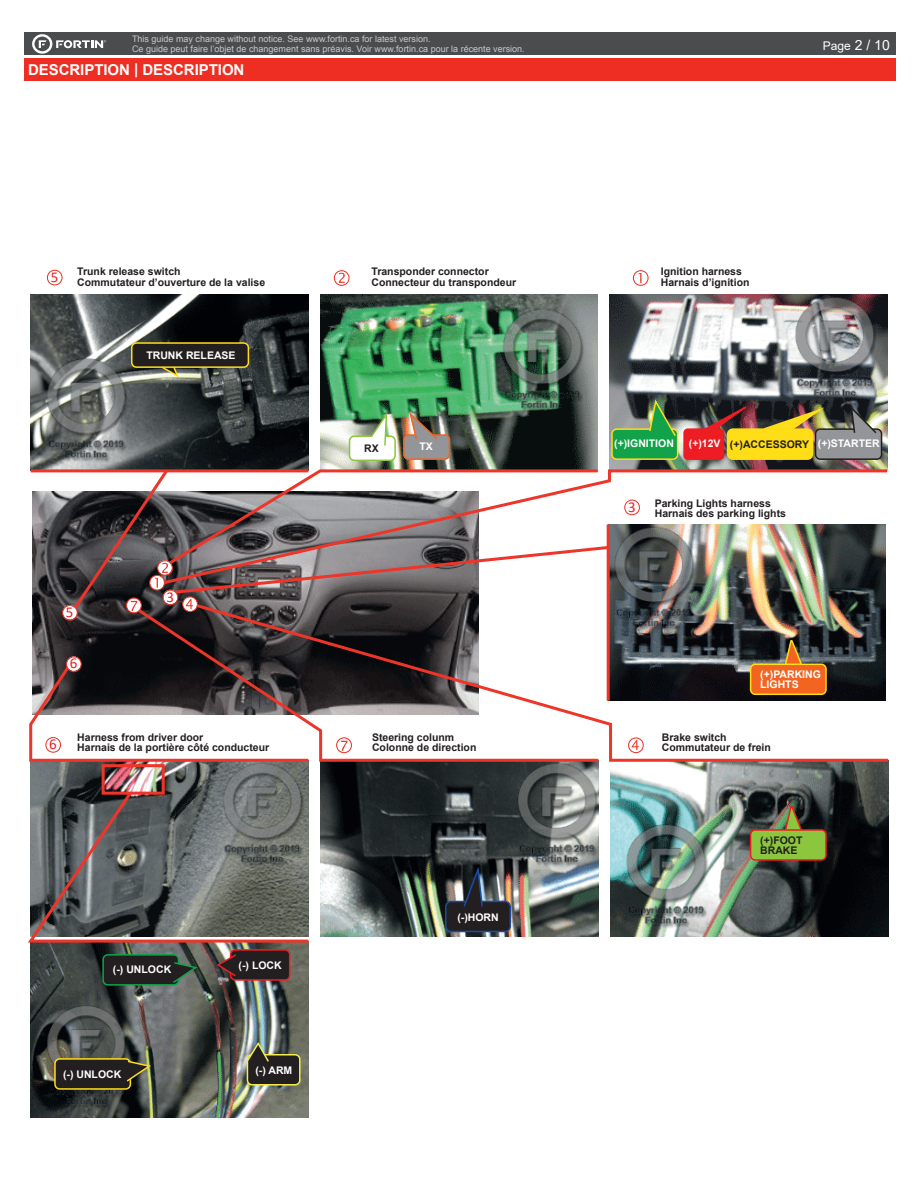
<style>
.page{position:relative;width:918px;height:1188px;background:#fff}
.page>*{position:absolute;margin:0;border:0;box-sizing:border-box;transform-origin:0 0}
.t1{font:700 15px "Arial";letter-spacing:-.005em;color:#fff}
.t2{font:15px "Calibri";color:#ee1d23}
.t3{font:12px "Arial";color:#fff}
.t4{font:700 10.5px/10.5px "Arial";color:#231f20}
.t5{font:700 10.5px/10.5px "Arial";color:#fff}
.t6{font:9px/9.8px "Arial";color:#c7c8ca}
.s1{font-size:13.95px}
.s2{color:#231f20}
</style>
<div class="page">
<div style="left:24px;top:33px;width:872px;height:22px;background:#4b4c4d"></div>
<div style="left:24px;top:58px;width:872px;height:23px;background:#ee2e22"></div>
<svg style="left:32px;top:34px;width:74px;height:20px"></svg>
<img style="left:609px;top:295px;width:278px;height:173px">
<img style="left:611px;top:586px;width:275px;height:16px">
<img style="left:320px;top:295px;width:278px;height:172px">
<img style="left:33px;top:492px;width:102px;height:164px">
<svg style="left:633px;top:270px;width:16px;height:16px"></svg>
<svg style="left:334px;top:270px;width:16px;height:16px"></svg>
<div style="left:684px;top:429px;width:40px;height:30px;background:#ee1d23;border-radius:4px"></div>
<div style="left:683px;top:428px;width:41px;height:32px;border:2px solid #ee1d23;border-radius:4px"></div>
<div style="left:816px;top:429px;width:66px;height:30px;background:#939598;border-radius:5px"></div>
<div style="left:815px;top:428px;width:67px;height:32px;border:2px solid #231f20;border-radius:5px"></div>
<div style="left:612px;top:429px;width:66px;height:30px;background:#11a24a;border-radius:5px"></div>
<div style="left:611px;top:428px;width:67px;height:32px;border:2px solid #ffdd17;border-radius:5px"></div>
<div style="left:728px;top:429px;width:85px;height:30px;background:#ffdd17;border-radius:5px"></div>
<div style="left:727px;top:428px;width:86px;height:32px;border:2px solid #ffdd17;border-radius:5px"></div>
<svg style="left:648px;top:397px;width:29px;height:41px"></svg>
<div style="left:350px;top:436px;width:45px;height:24px;background:#fff;border-radius:5px"></div>
<div style="left:349px;top:435px;width:47px;height:26px;border:2px solid #8bc63e;border-radius:5px"></div>
<div style="left:404px;top:435px;width:45px;height:24px;background:#939598;border-radius:5px"></div>
<div style="left:403px;top:434px;width:47px;height:26px;border:2px solid #f36421;border-radius:5px"></div>
<svg style="left:849px;top:404px;width:29px;height:30px"></svg>
<img style="left:700px;top:394px;width:129px;height:39px">
<svg style="left:408px;top:409px;width:31px;height:31px"></svg>
<svg style="left:370px;top:410px;width:18px;height:36px"></svg>
<img style="left:611px;top:468px;width:277px;height:118px">
<img style="left:611px;top:763px;width:277px;height:174px">
<img style="left:31px;top:295px;width:277px;height:174px">
<svg style="left:47px;top:270px;width:16px;height:15px"></svg>
<hr style="left:31px;top:469px;width:277px;height:3px;background:#ee3529">
<svg style="left:601px;top:602px;width:288px;height:161px"></svg>
<svg style="left:628px;top:737px;width:16px;height:16px"></svg>
<svg style="left:153px;top:368px;width:27px;height:11px"></svg>
<div style="left:132px;top:343px;width:116px;height:24px;background:#231f20;border-radius:5px"></div>
<div style="left:131px;top:342px;width:118px;height:26px;border:2px solid #ffdd17;border-radius:5px"></div>
<svg style="left:783px;top:806px;width:20px;height:23px"></svg>
<div style="left:751px;top:830px;width:75px;height:30px;background:#8bc63e;border-radius:5px"></div>
<div style="left:750px;top:829px;width:77px;height:32px;border:2px solid #ee1d23;border-radius:5px"></div>
<img style="left:31px;top:763px;width:277px;height:26px">
<img style="left:31px;top:944px;width:277px;height:173px">
<div style="left:55px;top:1059px;width:75px;height:30px;background:#231f20;border-radius:5px"></div>
<div style="left:54px;top:1058px;width:77px;height:32px;border:2px solid #ffdd17;border-radius:5px"></div>
<div style="left:231px;top:950px;width:59px;height:30px;background:#231f20;border-radius:5px"></div>
<div style="left:230px;top:949px;width:60px;height:32px;border:2px solid #ee1d23;border-radius:5px"></div>
<svg style="left:125px;top:1060px;width:28px;height:23px"></svg>
<div style="left:103px;top:955px;width:76px;height:30px;background:#231f20;border-radius:5px"></div>
<div style="left:102px;top:954px;width:77px;height:32px;border:2px solid #11a24a;border-radius:5px"></div>
<svg style="left:171px;top:961px;width:28px;height:24px"></svg>
<svg style="left:215px;top:953px;width:22px;height:25px"></svg>
<div style="left:247px;top:1055px;width:53px;height:30px;background:#231f20;border-radius:5px"></div>
<div style="left:247px;top:1054px;width:54px;height:32px;border:2px solid #f4ee4d;border-radius:5px"></div>
<svg style="left:245px;top:1041px;width:25px;height:22px"></svg>
<svg style="left:29px;top:656px;width:106px;height:107px"></svg>
<svg style="left:28px;top:789px;width:281px;height:155px;background:#696866"></svg>
<div style="left:102px;top:764px;width:63px;height:31px;border:3px solid #ee3529"></div>
<img style="left:321px;top:763px;width:277px;height:174px">
<div style="left:446px;top:901px;width:64px;height:31px;background:#231f20;border-radius:5px"></div>
<div style="left:445px;top:901px;width:66px;height:31px;border:2px solid #1c4ca0;border-radius:5px"></div>
<svg style="left:462px;top:863px;width:22px;height:44px"></svg>
<svg style="left:135px;top:621px;width:466px;height:142px"></svg>
<svg style="left:62px;top:467px;width:549px;height:154px"></svg>
<p class="t6" style="left:132px;top:34px;width:394px">This guide may change without notice. See www.fortin.ca for latest version.<br>Ce guide peut faire l’objet de changement sans préavis. Voir www.fortin.ca pour la récente version.</p>
<h1 class="t1" style="left:28px;top:59px;width:218px">DESCRIPTION | DESCRIPTION</h1>
<p class="t3" style="left:823px;top:38px;width:69px">Page <span class="s1">2 / 10</span></p>
<p class="t2" style="left:51px;top:266px;width:9px">5</p>
<p class="t4" style="left:77px;top:266px;width:189px">Trunk release switch<br>Commutateur d’ouverture de la valise</p>
<p class="t4" style="left:372px;top:266px;width:146px">Transponder connector<br>Connecteur du transpondeur</p>
<p class="t4" style="left:661px;top:266px;width:90px">Ignition harness<br>Harnais d’ignition</p>
<p class="t5" style="left:146px;top:350px;width:91px">TRUNK RELEASE</p>
<p class="t2" style="left:66px;top:602px;width:9px">5</p>
<p class="t2" style="left:70px;top:653px;width:9px">6</p>
<p class="t2" style="left:166px;top:586px;width:9px">3</p>
<p class="t4" style="left:77px;top:732px;width:128px">Harness from driver door</p>
<p class="t2" style="left:49px;top:734px;width:9px">6</p>
<p class="t4" style="left:77px;top:743px;width:193px">Harnais de la portière côté conducteur</p>
<p class="t5" style="left:113px;top:964px;width:60px">(-) UNLOCK</p>
<p class="t5" style="left:63px;top:1069px;width:60px">(-) UNLOCK</p>
<p class="t5" style="left:239px;top:960px;width:45px">(-) LOCK</p>
<p class="t5" style="left:255px;top:1065px;width:38px">(-) ARM</p>
<p class="t4" style="left:364px;top:443px;width:16px">RX</p>
<p class="t5" style="left:419px;top:441px;width:15px">TX</p>
<p class="t5" style="left:614px;top:438px;width:61px">(+)IGNITION</p>
<p class="t5" style="left:689px;top:438px;width:192px">(+)12V <span class="s2">(+)ACCESSORY</span> (+)STARTER</p>
<p class="t2" style="left:628px;top:496px;width:9px">3</p>
<p class="t4" style="left:655px;top:498px;width:133px">Parking Lights harness<br>Harnais des parking lights</p>
<p class="t5" style="left:760px;top:669px;width:62px">(+)PARKING<br>LIGHTS</p>
<p class="t4" style="left:372px;top:732px;width:106px">Steering colunm<br>Colonne de direction</p>
<p class="t5" style="left:457px;top:912px;width:43px">(-)HORN</p>
<p class="t4" style="left:662px;top:732px;width:111px">Brake switch<br>Commutateur de frein</p>
<p class="t4" style="left:760px;top:835px;width:44px">(+)FOOT<br>BRAKE</p>
</div>
